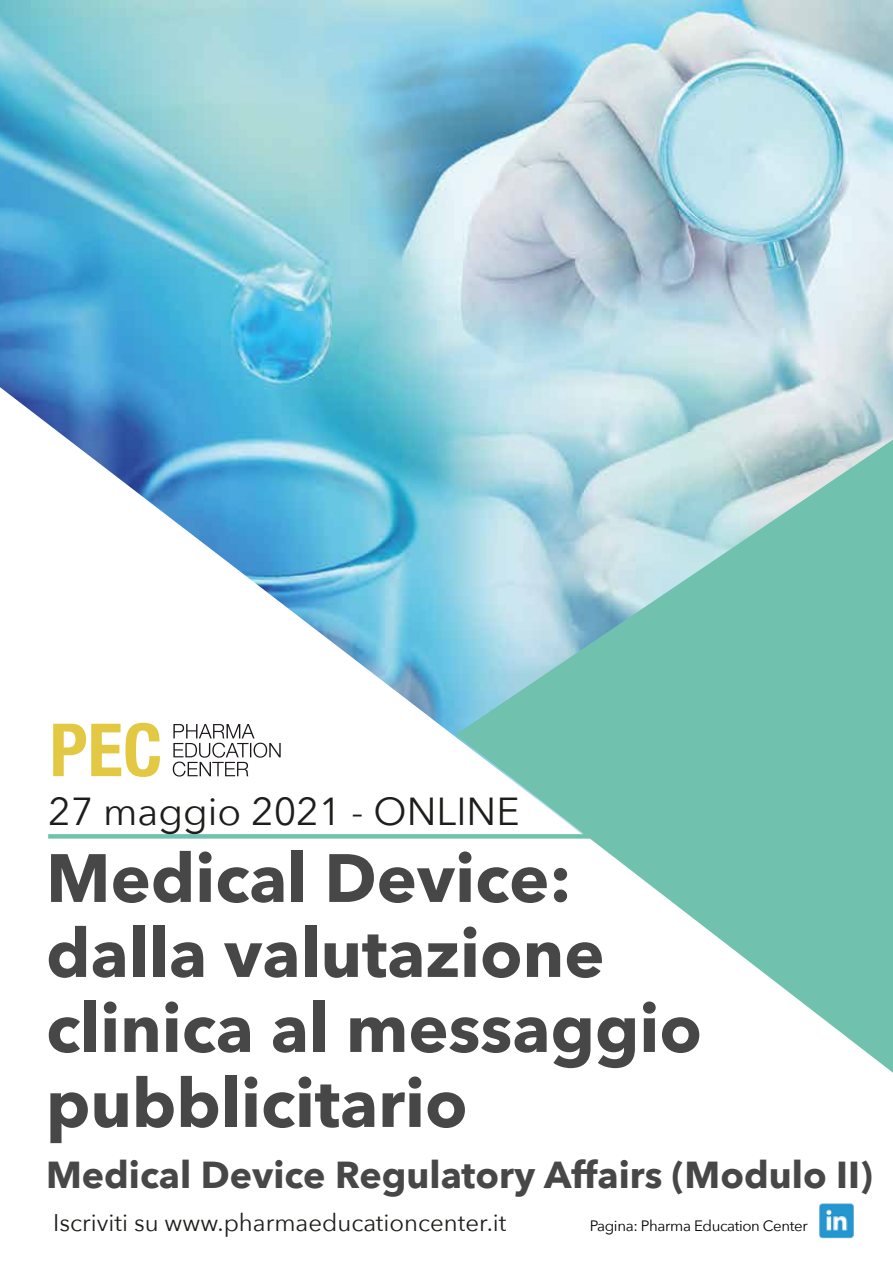
<style>
.page{position:relative;width:893px;height:1263px;background:#fff}
.page>*{position:absolute;margin:0;border:0;box-sizing:border-box;transform-origin:0 0}
.t1{font:700 67.5px/75px "Avenir Next";color:#484748}
.t2{font:39px "Avenir Next";color:#1d1d1b}
.t3{font:700 37.5px "Avenir Next";color:#484748}
.t4{font:24px "Avenir Next";color:#1d1d1b}
.t5{font:15px "Avenir Next";letter-spacing:-.025em;color:#000101}
</style>
<div class="page">
<img style="left:0;top:0;width:893px;height:387px">
<svg style="left:0;top:387px;width:893px;height:390px"></svg>
<svg style="left:455px;top:440px;width:438px;height:633px;fill:#70c2ae"></svg>
<div style="left:48px;top:834px;width:615px;height:5px;background:#70c2ae"></div>
<svg style="left:53px;top:723px;width:107px;height:54px"></svg>
<svg style="left:173px;top:724px;width:108px;height:52px"></svg>
<img style="left:819px;top:1203px;width:35px;height:36px">
<p class="t2" style="left:48px;top:778px;width:473px">27 maggio 2021 - ONLINE</p>
<p class="t1" style="left:46px;top:840px;width:657px">Medical Device: dalla valutazione clinica al messaggio pubblicitario</p>
<p class="t3" style="left:46px;top:1143px;width:828px">Medical Device Regulatory Affairs (Modulo II)</p>
<p class="t4" style="left:53px;top:1202px;width:455px">Iscriviti su www.pharmaeducationcenter.it</p>
<p class="t5" style="left:590px;top:1213px;width:219px">Pagina: Pharma Education Center</p>
</div>
